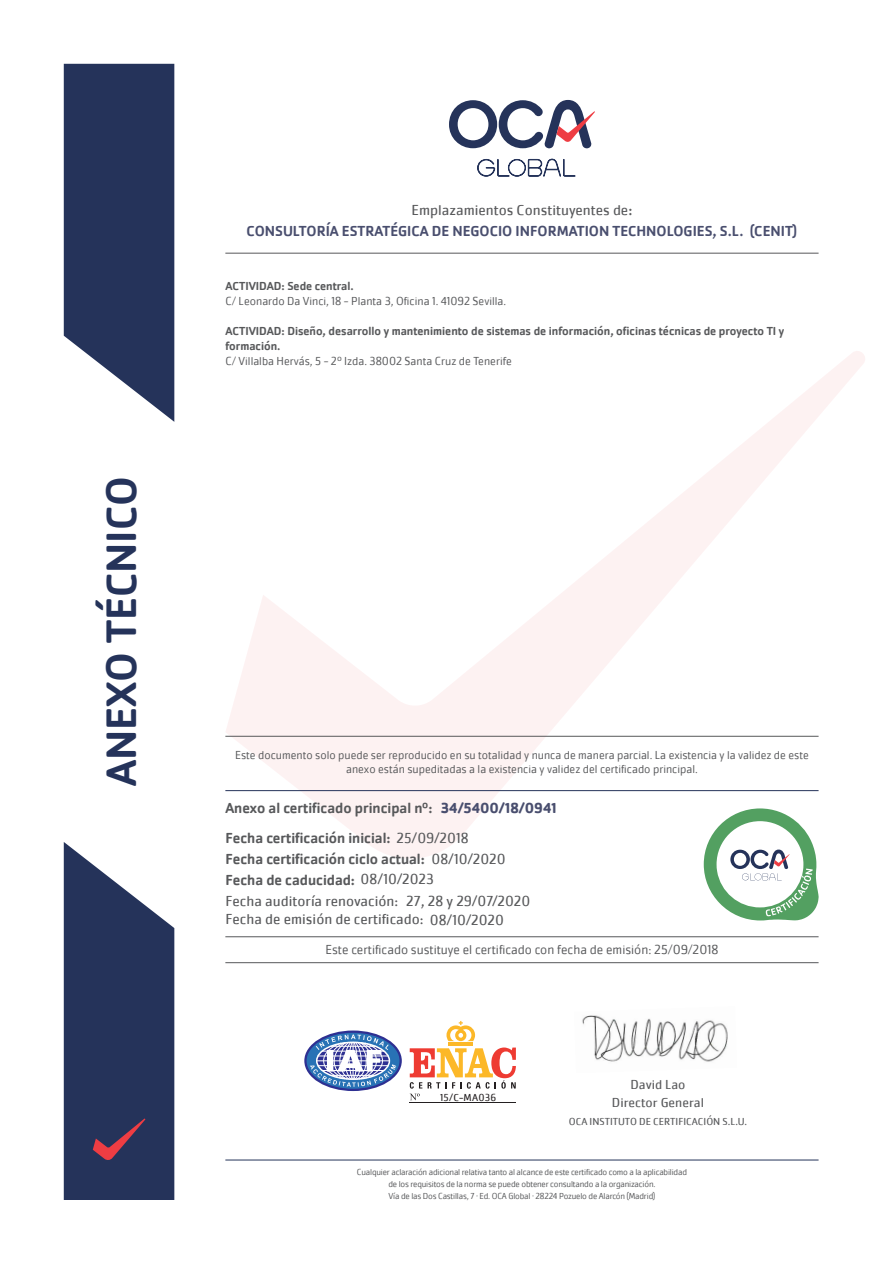
<style>
.page{position:relative;width:893px;height:1263px;background:#fff}
.page>*{position:absolute;margin:0;border:0;box-sizing:border-box;transform-origin:0 0}
.t1{font:500 43.95px "Cachet Pro";color:#25335a}
.t2{font:500 15px "Cachet Pro";color:#57585a}
.t3{font:15px "Cachet Pro";color:#57585a}
.t4{font:500 15px "Cachet Pro";color:#494e6e}
.t5{font:700 15px "Cachet Pro";color:#494e6e}
.t6{font:300 13.5px "Cachet Pro";color:#57585a}
.t7{font:13.5px "Cachet Pro";color:#57585a}
.t8{font:300 12px/14.4px "Cachet Pro";color:#57585a;text-align:center}
.t9{font:500 12px/15px "Cachet Pro";color:#57585a}
.t10{font:10.5px "Cachet Pro";color:#57585a}
.t11{font:10.5px "Cachet Pro";letter-spacing:.025em;color:#231f20}
.t12{font:300 9px "Cachet Pro";letter-spacing:-.02em;color:#57585a}
.s1{font-style:inherit}
.s2{font-weight:400}
</style>
<div class="page">
<svg style="left:225px;top:351px;width:640px;height:507px"></svg>
<svg style="left:64px;top:64px;width:110px;height:358px"></svg>
<svg style="left:449px;top:100px;width:146px;height:48px"></svg>
<svg style="left:477px;top:159px;width:99px;height:18px"></svg>
<svg style="left:64px;top:842px;width:110px;height:358px"></svg>
<hr style="left:225px;top:1160px;width:594px;height:1px;background:#25335a">
<hr style="left:225px;top:790px;width:594px;height:1px;background:#25335a">
<hr style="left:225px;top:736px;width:594px;height:1px;background:#57585a">
<svg style="left:704px;top:808px;width:115px;height:112px"></svg>
<hr style="left:449px;top:1042px;width:24px;height:4px;background:#fcb828">
<svg style="left:446px;top:1021px;width:29px;height:20px"></svg>
<hr style="left:410px;top:1102px;width:106px;height:1px;background:#231f20">
<svg style="left:410px;top:1047px;width:106px;height:53px"></svg>
<svg style="left:305px;top:1032px;width:96px;height:58px"></svg>
<div style="left:304px;top:1030px;width:98px;height:61px;border:2px solid #2e3092;border-radius:50%"></div>
<svg style="left:310px;top:1034px;width:86px;height:53px"></svg>
<img style="left:582px;top:1015px;width:146px;height:47px">
<hr style="left:225px;top:962px;width:594px;height:1px;background:#57585a">
<hr style="left:225px;top:936px;width:594px;height:1px;background:#57585a">
<hr style="left:225px;top:253px;width:594px;height:1px;background:#57585a">
<p class="t1" style="left:96px;top:786px;width:311px;rotate:-90deg">ANEXO TÉCNICO</p>
<p class="t3" style="left:412px;top:201px;width:222px">Emplazamientos Constituyentes de<span class="s1">:</span></p>
<p class="t4" style="left:247px;top:222px;width:552px">CONSULTORÍA ESTRATÉGICA DE NEGOCIO INFORMATION TECHNOLOGIES, S.L. (CENIT)</p>
<p class="t9" style="left:225px;top:278px;width:130px">ACTIVIDAD: Sede central.</p>
<p class="t8" style="left:225px;top:294px;width:282px">C/ Leonardo Da Vinci, 18 - Planta 3, Oficina 1. 41092 Sevilla.</p>
<p class="t9" style="left:225px;top:323px;width:560px">ACTIVIDAD: Diseño, desarrollo y mantenimiento de sistemas de información, oficinas técnicas de proyecto TI y formación.</p>
<p class="t8" style="left:225px;top:354px;width:288px">C/ Villalba Hervás, 5 - 2º Izda. 38002 Santa Cruz de Tenerife</p>
<p class="t8" style="left:235px;top:747px;width:575px">Este documento solo puede ser reproducido en su totalidad y nunca de manera parcial. La existencia y la validez de este anexo están supeditadas a la existencia y validez del certificado principal.</p>
<p class="t2" style="left:225px;top:799px;width:209px">Anexo al certificado principal nº:</p>
<p class="t5" style="left:441px;top:799px;width:117px">34/5400/18/0941</p>
<p class="t2" style="left:225px;top:829px;width:245px">Fecha certificación inicial: <span class="s2">25/09/2018</span></p>
<p class="t2" style="left:225px;top:850px;width:282px">Fecha certificación ciclo actual: <span class="s2">08/10/2020</span></p>
<p class="t2" style="left:225px;top:871px;width:210px">Fecha de caducidad: <span class="s2">08/10/2023</span></p>
<p class="t3" style="left:406px;top:892px;width:125px">27, 28 y 29/07/2020</p>
<p class="t3" style="left:225px;top:910px;width:280px">Fecha de emisión de certificado: 08/10/2020</p>
<p class="t3" style="left:225px;top:892px;width:174px">Fecha auditoría renovación:</p>
<p class="t6" style="left:325px;top:941px;width:394px">Este certificado sustituye el certificado con fecha de emisión: 25/09/2018</p>
<p class="t11" style="left:440px;top:1091px;width:58px">15/C-MA036</p>
<p class="t7" style="left:630px;top:1076px;width:56px">David Lao</p>
<p class="t10" style="left:569px;top:1115px;width:180px">OCA INSTITUTO DE CERTIFICACIÓN S.L.U.</p>
<p class="t7" style="left:612px;top:1094px;width:93px">Director General</p>
<p class="t12" style="left:357px;top:1166px;width:332px">Cualquier aclaración adicional relativa tanto al alcance de este certificado como a la aplicabilidad</p>
<p class="t12" style="left:388px;top:1178px;width:269px">de los requisitos de la norma se puede obtener consultando a la organización.</p>
<p class="t12" style="left:388px;top:1190px;width:268px">Vía de las Dos Castillas, 7 · Ed. OCA Global · 28224 Pozuelo de Alarcón (Madrid)</p>
</div>
